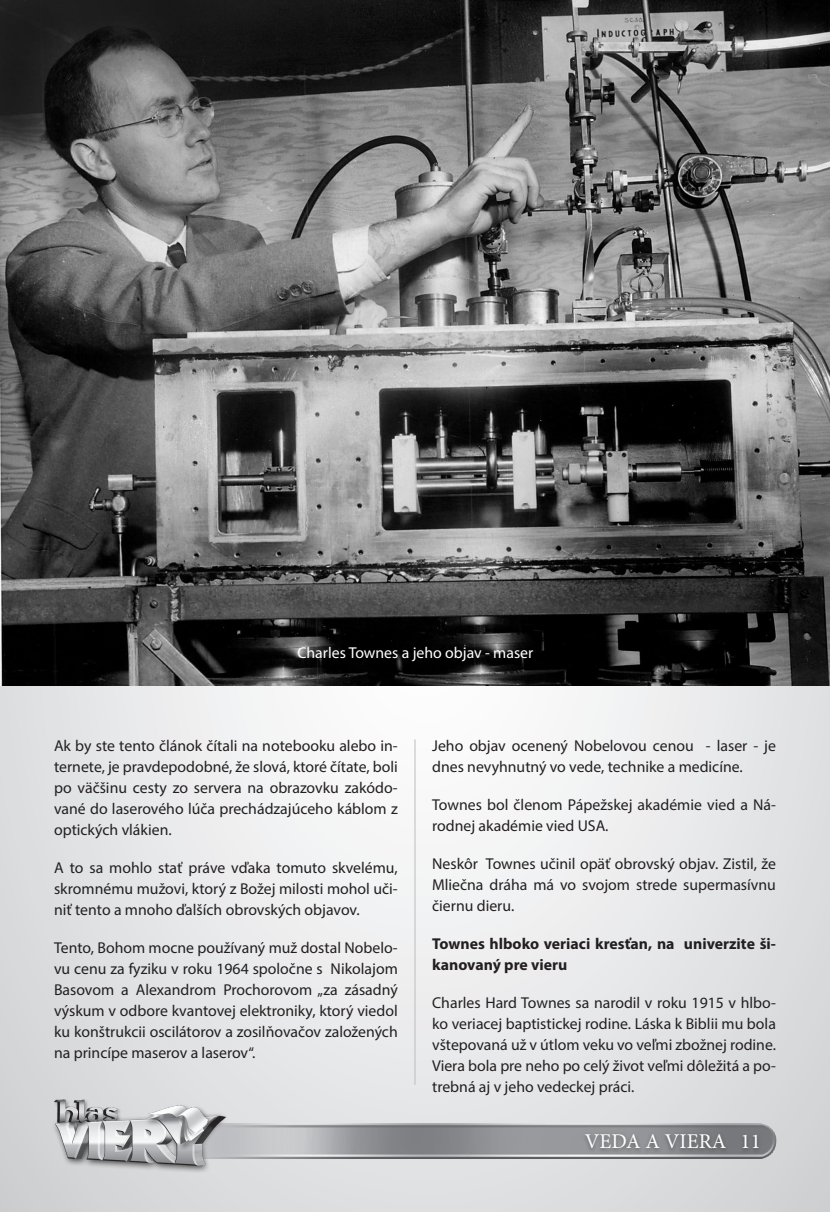
<style>
.page{position:relative;width:830px;height:1212px;background:#fff}
.page>*{position:absolute;margin:0;border:0;box-sizing:border-box;transform-origin:0 0}
.t1{font:21px "Minion Pro";color:#fff}
.t2{font:15.75px/21px "Myriad Pro";color:#231f20;text-align:justify}
.t3{font:700 15.75px/21px "Myriad Pro";color:#231f20}
.t4{font:15.75px "Myriad Pro";color:#fff}
</style>
<div class="page">
<svg style="left:0;top:686px;width:829px;height:526px"></svg>
<img style="left:230px;top:1124px;width:546px;height:34px">
<img style="left:51px;top:1099px;width:179px;height:73px">
<div style="left:581px;top:1131px;width:181px;height:23px;background:#231f20;opacity:.5"></div>
<hr style="left:414px;top:739px;width:1px;height:346px;background:#bcbdc0">
<img style="left:0;top:0;width:829px;height:686px">
<p class="t4" style="left:297px;top:643px;width:237px">Charles Townes a jeho objav - maser</p>
<p class="t2" style="left:54px;top:735px;width:345px">Ak by ste tento článok čítali na notebooku alebo in&shy;ternete, je pravdepodobné, že slová, ktoré čítate, boli po väčšinu cesty zo servera na obrazovku zakódo&shy;vané do laserového lúča prechádzajúceho káblom z optických vlákien.</p>
<p class="t2" style="left:54px;top:857px;width:345px">A to sa mohlo stať práve vďaka tomuto skvelému, skromnému mužovi, ktorý z Božej milosti mohol uči&shy;niť tento a mnoho ďalších obrovských objavov.</p>
<p class="t2" style="left:54px;top:937px;width:345px">Tento, Bohom mocne používaný muž dostal Nobelo&shy;vu cenu za fyziku v roku 1964 spoločne s Nikolajom Basovom a Alexandrom Prochorovom „za zásadný výskum v odbore kvantovej elektroniky, ktorý viedol ku konštrukcii oscilátorov a zosilňovačov založených na princípe maserov a laserov“.</p>
<p class="t2" style="left:432px;top:735px;width:345px">Jeho objav ocenený Nobelovou cenou - laser - je dnes nevyhnutný vo vede, technike a medicíne.</p>
<p class="t2" style="left:432px;top:794px;width:345px">Townes bol členom Pápežskej akadémie vied a Ná&shy;rodnej akadémie vied USA.</p>
<p class="t2" style="left:432px;top:853px;width:345px">Neskôr Townes učinil opäť obrovský objav. Zistil, že Mliečna dráha má vo svojom strede supermasívnu čiernu dieru.</p>
<p class="t3" style="left:432px;top:933px;width:345px">Townes hlboko veriaci kresťan, na univerzite ši&shy;kanovaný pre vieru</p>
<p class="t2" style="left:432px;top:992px;width:345px">Charles Hard Townes sa narodil v roku 1915 v hlbo&shy;ko veriacej baptistickej rodine. Láska k Biblii mu bola vštepovaná už v útlom veku vo veľmi zbožnej rodine.<br>Viera bola pre neho po celý život veľmi dôležitá a po&shy;trebná aj v jeho vedeckej práci.</p>
<p class="t1" style="left:584px;top:1127px;width:177px">VEDA A VIERA 11</p>
</div>
